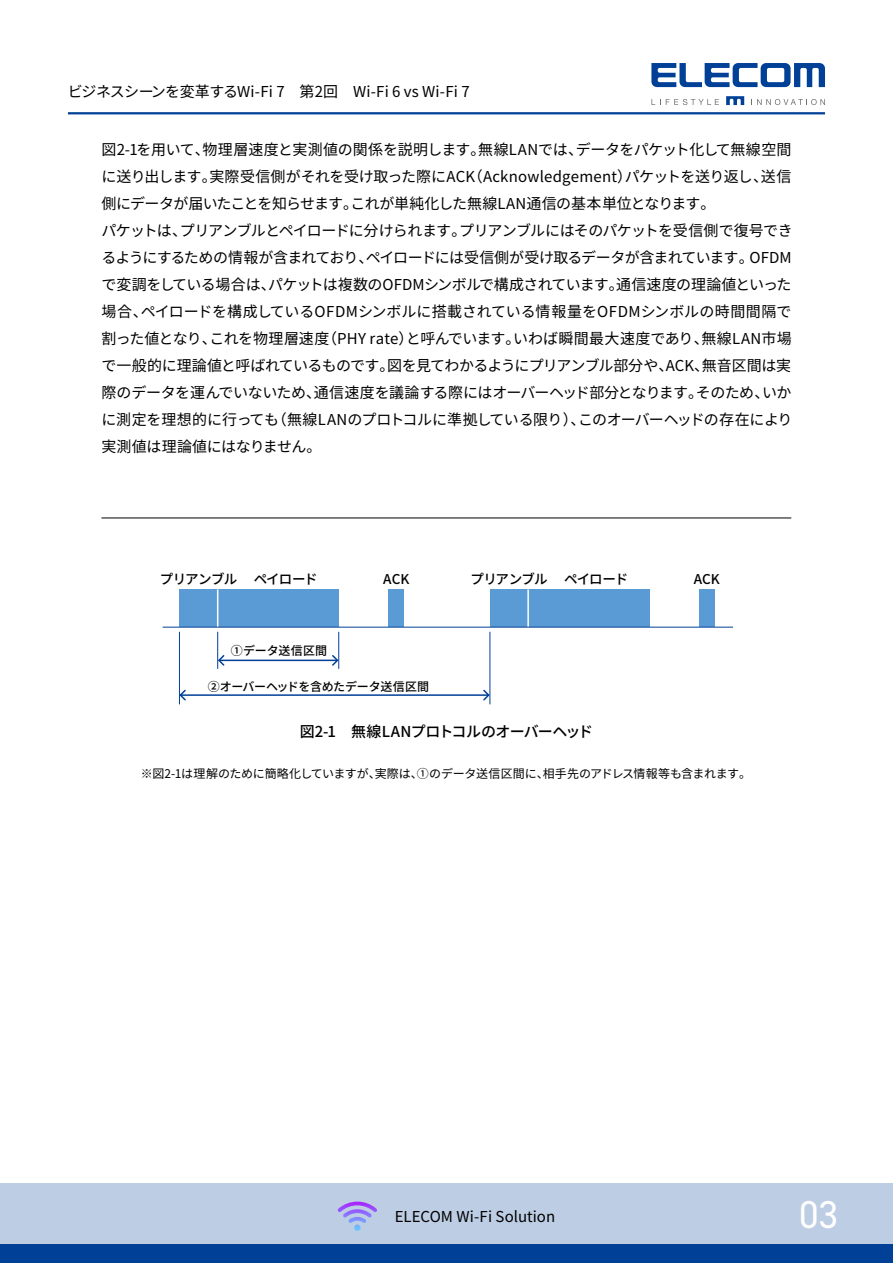
<style>
.page{position:relative;width:893px;height:1263px;background:#fff}
.page>*{position:absolute;margin:0;border:0;box-sizing:border-box;transform-origin:0 0}
.t1{font:39px "DIN2014";color:#fff}
.t2{font:15px/27px "Noto Sans JP";letter-spacing:-.025em;color:#000}
.t3{font:500 15px "Noto Sans JP";letter-spacing:-.035em;color:#000}
.t4{font:15px "Noto Sans JP";color:#000}
.t5{font:500 13.5px "Noto Sans JP";letter-spacing:-.065em;color:#000}
.t6{font:500 13.5px "Noto Sans JP";letter-spacing:-.045em;color:#000}
.t7{font:12px "Noto Sans JP";letter-spacing:-.015em;color:#000}
.t8{font:500 12px "Noto Sans JP";letter-spacing:-.03em;color:#000}
.t9{font:500 12px "Noto Sans JP";letter-spacing:.01em;color:#000}
</style>
<div class="page">
<hr style="left:68px;top:112px;width:757px;height:2px;background:#004097">
<svg style="left:651px;top:63px;width:174px;height:24px"></svg>
<svg style="left:651px;top:99px;width:68px;height:6px"></svg>
<svg style="left:757px;top:99px;width:68px;height:6px"></svg>
<svg style="left:726px;top:96px;width:18px;height:9px"></svg>
<hr style="left:101px;top:518px;width:690px;height:1px;background:#000">
<div style="left:0;top:1244px;width:893px;height:19px;background:#004097"></div>
<div style="left:0;top:1183px;width:893px;height:61px;background:#bdcde4"></div>
<svg style="left:337px;top:1201px;width:40px;height:30px"></svg>
<div style="left:179px;top:589px;width:39px;height:38px;background:#5b9bd5"></div>
<div style="left:389px;top:589px;width:15px;height:38px;background:#5b9bd5"></div>
<div style="left:218px;top:589px;width:121px;height:38px;background:#5b9bd5"></div>
<div style="left:490px;top:589px;width:38px;height:38px;background:#5b9bd5"></div>
<div style="left:699px;top:589px;width:16px;height:38px;background:#5b9bd5"></div>
<div style="left:528px;top:589px;width:121px;height:38px;background:#5b9bd5"></div>
<hr style="left:179px;top:632px;width:1px;height:72px;background:#004097">
<hr style="left:490px;top:632px;width:1px;height:72px;background:#004097">
<hr style="left:217px;top:632px;width:1px;height:37px;background:#004097">
<hr style="left:338px;top:632px;width:1px;height:37px;background:#004097">
<svg style="left:180px;top:689px;width:6px;height:12px"></svg>
<svg style="left:483px;top:688px;width:8px;height:14px"></svg>
<hr style="left:180px;top:694px;width:309px;height:2px;background:#004097">
<svg style="left:217px;top:653px;width:9px;height:14px"></svg>
<svg style="left:331px;top:653px;width:9px;height:14px"></svg>
<hr style="left:219px;top:660px;width:118px;height:1px;background:#004097">
<hr style="left:217px;top:589px;width:1px;height:38px;background:#fff">
<hr style="left:527px;top:589px;width:2px;height:38px;background:#fff">
<hr style="left:163px;top:627px;width:570px;height:1px;background:#004097">
<p class="t2" style="left:68px;top:78px;width:403px">ビジネスシーンを変革するWi-Fi 7　第2回　Wi-Fi 6 vs Wi-Fi 7</p>
<p class="t2" style="left:101px;top:137px;width:693px">図2-1を用いて、物理層速度と実測値の関係を説明します。無線LANでは、データをパケット化して無線空間に送り出します。実際受信側がそれを受け取った際にACK（Acknowledgement）パケットを送り返し、送信側にデータが届いたことを知らせます。これが単純化した無線LAN通信の基本単位となります。<br>パケットは、プリアンブルとペイロードに分けられます。プリアンブルにはそのパケットを受信側で復号できるようにするための情報が含まれており、ペイロードには受信側が受け取るデータが含まれています。OFDMで変調をしている場合は、パケットは複数のOFDMシンボルで構成されています。通信速度の理論値といった場合、ペイロードを構成しているOFDMシンボルに搭載されている情報量をOFDMシンボルの時間間隔で割った値となり、これを物理層速度（PHY rate）と呼んでいます。いわば瞬間最大速度であり、無線LAN市場で一般的に理論値と呼ばれているものです。図を見てわかるようにプリアンブル部分や、ACK、無音区間は実際のデータを運んでいないため、通信速度を議論する際にはオーバーヘッド部分となります。そのため、いかに測定を理想的に行っても（無線LANのプロトコルに準拠している限り）、このオーバーヘッドの存在により実測値は理論値にはなりません。</p>
<p class="t5" style="left:160px;top:571px;width:159px">プリアンブル ペイロード</p>
<p class="t6" style="left:383px;top:571px;width:28px">ACK</p>
<p class="t5" style="left:470px;top:571px;width:159px">プリアンブル ペイロード</p>
<p class="t6" style="left:694px;top:571px;width:28px">ACK</p>
<p class="t9" style="left:231px;top:644px;width:98px">①データ送信区間</p>
<p class="t8" style="left:208px;top:680px;width:223px">②オーバーヘッドを含めたデータ送信区間</p>
<p class="t3" style="left:300px;top:723px;width:295px">図2-1　無線LANプロトコルのオーバーヘッド</p>
<p class="t7" style="left:141px;top:767px;width:612px">※図2-1は理解のために簡略化していますが、実際は、①のデータ送信区間に、相手先のアドレス情報等も含まれます。</p>
<p class="t4" style="left:395px;top:1208px;width:162px">ELECOM Wi-Fi Solution</p>
<h1 class="t1" style="left:799px;top:1190px;width:40px">03</h1>
</div>
